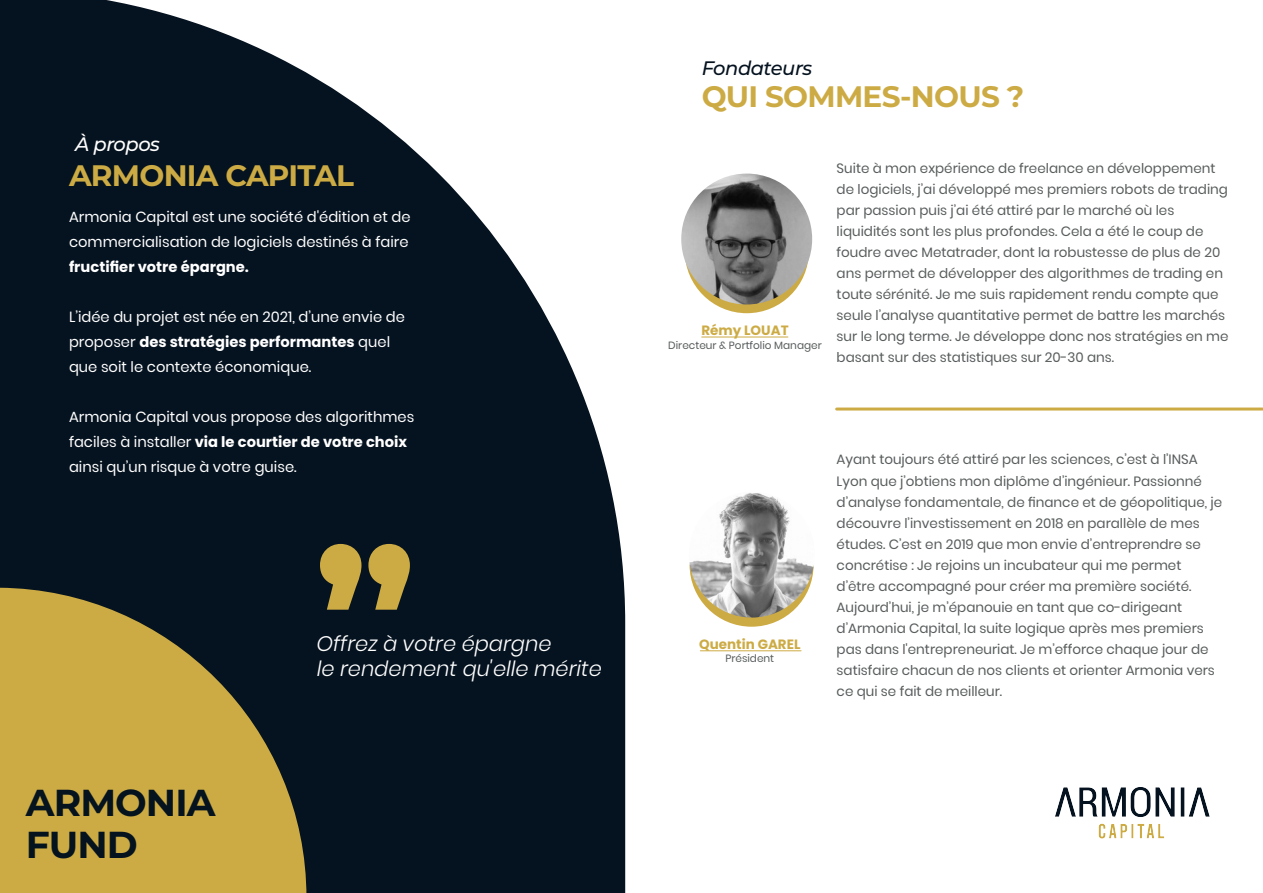
<style>
.page{position:relative;width:1263px;height:893px;background:#fff}
.page>*{position:absolute;margin:0;border:0;box-sizing:border-box;transform-origin:0 0}
.t1{font:700 37.5px/42px "Montserrat";letter-spacing:-.025em;color:#05131f}
.t2{font:700 29.55px "Montserrat";letter-spacing:-.025em;color:#cdab44}
.t3{font:italic 300 21px/24.9px "Poppins";color:#fff}
.t4{font:italic 500 19.5px "Montserrat";letter-spacing:-.025em;color:#05121f}
.t5{font:italic 500 19.5px "Montserrat";letter-spacing:-.025em;color:#fff}
.t6{font:14.7px/24.9px "Poppins";color:#fff}
.t7{font:700 14.7px "Poppins";color:#fff}
.t8{font:13.5px/21px "Poppins";color:#585c5c}
.t9{font:700 13.5px "Poppins";color:#cdab44}
.t10{font:10.5px "Poppins";color:#585c5c}
.s1{font-weight:700}
</style>
<div class="page">
<svg style="left:0;top:0;width:625px;height:893px;fill:#05121f"></svg>
<svg style="left:320px;top:544px;width:90px;height:66px;background:#897737"></svg>
<svg style="left:0;top:588px;width:306px;height:305px;background:#a1893b"></svg>
<svg style="left:714px;top:304px;width:66px;height:9px"></svg>
<img style="left:681px;top:173px;width:131px;height:131px">
<svg style="left:734px;top:624px;width:36px;height:3px"></svg>
<hr style="left:837px;top:408px;width:426px;height:3px;background:#cdab44">
<img style="left:689px;top:493px;width:125px;height:131px">
<hr style="left:702px;top:337px;width:86px;height:1px;background:#cdab44">
<hr style="left:700px;top:650px;width:101px;height:1px;background:#cdab44">
<img style="left:1055px;top:787px;width:155px;height:52px">
<h3 class="t5" style="left:75px;top:130px;width:87px">À propos</h3>
<h2 class="t2" style="left:69px;top:155px;width:286px">ARMONIA CAPITAL</h2>
<p class="t6" style="left:69px;top:205px;width:343px">Armonia Capital est une société d'édition et de commercialisation de logiciels destinés à faire</p>
<p class="t7" style="left:69px;top:259px;width:182px">fructifier votre épargne.</p>
<p class="t6" style="left:69px;top:305px;width:337px">L’idée du projet est née en 2021, d’une envie de proposer <span class="s1">des stratégies performantes</span> quel que soit le contexte économique.</p>
<p class="t6" style="left:69px;top:404px;width:347px">Armonia Capital vous propose des algorithmes faciles à installer <span class="s1">via le courtier de votre choix </span>ainsi qu’un risque à votre guise.</p>
<h1 class="t1" style="left:26px;top:780px;width:191px">ARMONIA<br>FUND</h1>
<h3 class="t3" style="left:317px;top:631px;width:286px">Offrez à votre épargne<br>le rendement qu'elle mérite</h3>
<h3 class="t4" style="left:702px;top:54px;width:112px">Fondateurs</h3>
<h2 class="t2" style="left:702px;top:76px;width:324px">QUI SOMMES-NOUS ?</h2>
<p class="t9" style="left:701px;top:323px;width:89px">Rémy LOUAT</p>
<p class="t10" style="left:668px;top:338px;width:155px">Directeur &amp; Portfolio Manager</p>
<p class="t8" style="left:837px;top:158px;width:393px">Suite à mon expérience de freelance en développement de logiciels, j’ai développé mes premiers robots de trading par passion puis j’ai été attiré par le marché où les liquidités sont les plus profondes. Cela a été le coup de foudre avec Metatrader, dont la robustesse de plus de 20 ans permet de développer des algorithmes de trading en toute sérénité. Je me suis rapidement rendu compte que seule l’analyse quantitative permet de battre les marchés sur le long terme. Je développe donc nos stratégies en me basant sur des statistiques sur 20-30 ans.</p>
<p class="t9" style="left:699px;top:636px;width:103px">Quentin GAREL</p>
<p class="t10" style="left:725px;top:651px;width:50px">Président</p>
<p class="t8" style="left:837px;top:449px;width:387px">Ayant toujours été attiré par les sciences, c’est à l’INSA Lyon que j’obtiens mon diplôme d’ingénieur. Passionné d’analyse fondamentale, de finance et de géopolitique, je découvre l’investissement en 2018 en parallèle de mes études. C’est en 2019 que mon envie d’entreprendre se concrétise : Je rejoins un incubateur qui me permet d’être accompagné pour créer ma première société.<br>Aujourd’hui, je m’épanouie en tant que co-dirigeant d’Armonia Capital, la suite logique après mes premiers pas dans l'entrepreneuriat. Je m’efforce chaque jour de satisfaire chacun de nos clients et orienter Armonia vers ce qui se fait de meilleur.</p>
</div>
